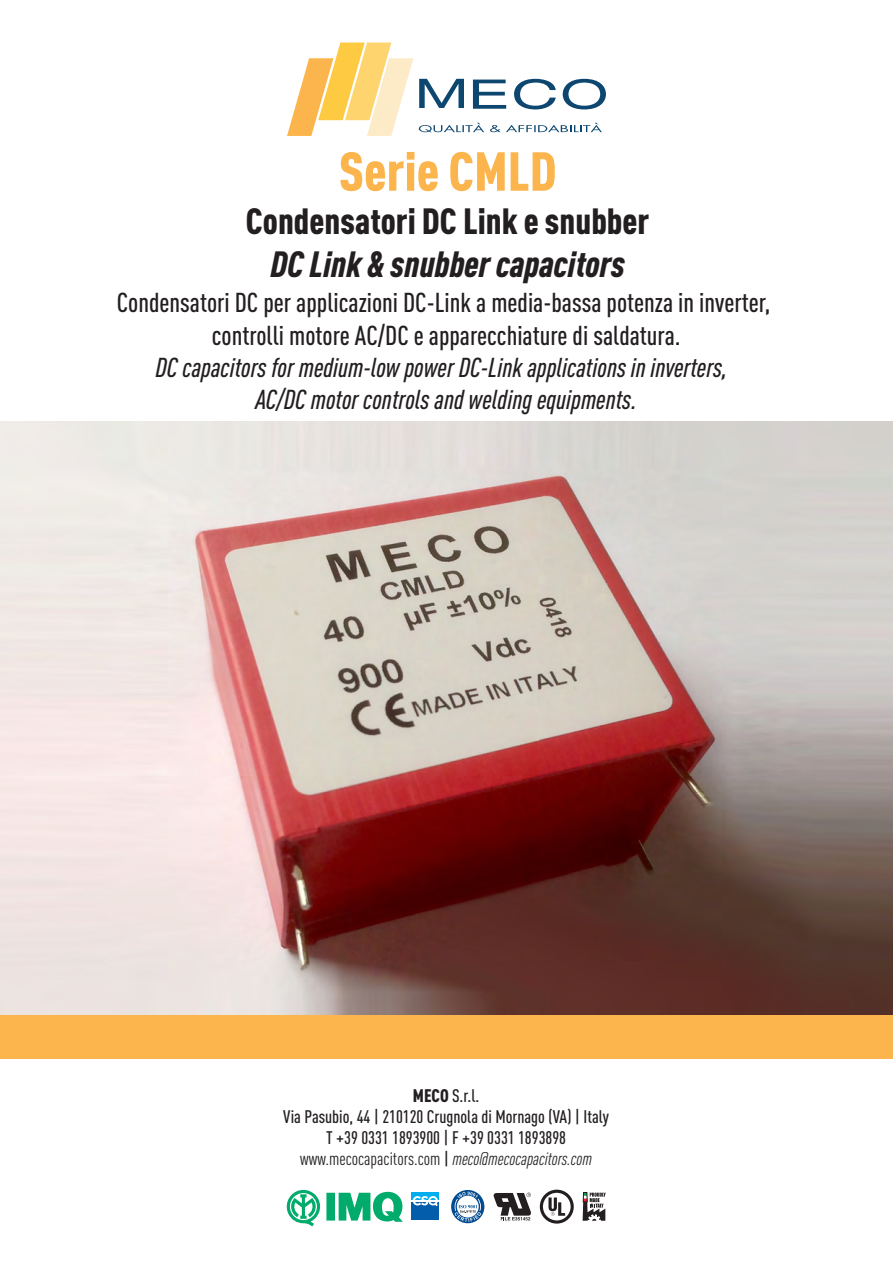
<style>
.page{position:relative;width:893px;height:1263px;background:#fff}
.page>*{position:absolute;margin:0;border:0;box-sizing:border-box;transform-origin:0 0}
.t1{font:900 condensed 54px "DIN Pro";color:#fcb54c}
.t2{font:900 condensed 36px "DIN Pro";color:#231f20}
.t3{font:italic 900 condensed 36px "DIN Pro";color:#231f20}
.t4{font:500 condensed 27px/32.4px "DIN Pro";color:#231f20;text-align:center}
.t5{font:italic 500 condensed 27px/32.4px "DIN Pro";color:#231f20;text-align:center}
.t6{font:500 condensed 18px/21px "DIN Pro";color:#231f20;text-align:center}
.s1{font-weight:900}
.s2{font-weight:400}
.s3{font-weight:400;font-style:italic}
</style>
<div class="page">
<img style="left:0;top:421px;width:893px;height:594px">
<div style="left:0;top:1015px;width:893px;height:44px;background:#fcb54c"></div>
<svg style="left:287px;top:43px;width:126px;height:93px"></svg>
<svg style="left:419px;top:79px;width:45px;height:29px"></svg>
<svg style="left:473px;top:80px;width:33px;height:29px"></svg>
<svg style="left:514px;top:79px;width:42px;height:30px"></svg>
<svg style="left:563px;top:79px;width:43px;height:30px"></svg>
<svg style="left:419px;top:123px;width:65px;height:9px"></svg>
<svg style="left:490px;top:123px;width:112px;height:9px"></svg>
<svg style="left:540px;top:1190px;width:34px;height:33px"></svg>
<div style="left:543px;top:1193px;width:28px;height:27px;background:#fff;border-radius:50%"></div>
<svg style="left:548px;top:1197px;width:17px;height:19px"></svg>
<svg style="left:493px;top:1192px;width:38px;height:28px"></svg>
<svg style="left:286px;top:1189px;width:117px;height:37px"></svg>
<div style="left:412px;top:1193px;width:27px;height:27px;background:#045dab"></div>
<div style="left:412px;top:1193px;width:27px;height:7px;background:#00aeef"></div>
<svg style="left:412px;top:1196px;width:27px;height:10px"></svg>
<svg style="left:451px;top:1190px;width:33px;height:33px"></svg>
<svg style="left:583px;top:1192px;width:23px;height:29px"></svg>
<div style="left:583px;top:1192px;width:4px;height:10px;border:1px solid #231f20"></div>
<h1 class="t1" style="left:339px;top:129px;width:219px">Serie CMLD</h1>
<h2 class="t2" style="left:246px;top:193px;width:405px">Condensatori DC Link e snubber</h2>
<h2 class="t3" style="left:270px;top:236px;width:356px">DC Link &amp; snubber capacitors</h2>
<h3 class="t4" style="left:117px;top:284px;width:655px">Condensatori DC per applicazioni DC-Link a media-bassa potenza in inverter, controlli motore AC/DC e apparecchiature di saldatura.</h3>
<h3 class="t5" style="left:155px;top:349px;width:573px">DC capacitors for medium-low power DC-Link applications in inverters,<br>AC/DC motor controls and welding equipments.</h3>
<p class="t6" style="left:283px;top:1083px;width:327px"><span class="s1">MECO</span> S.r.l.<br>Via Pasubio, 44 | 210120 Crugnola di Mornago (VA) | Italy T +39 0331 1893900 | F +39 0331 1893898 <span class="s2">www.mecocapacitors.com</span> | <span class="s3">meco@mecocapacitors.com</span></p>
</div>
